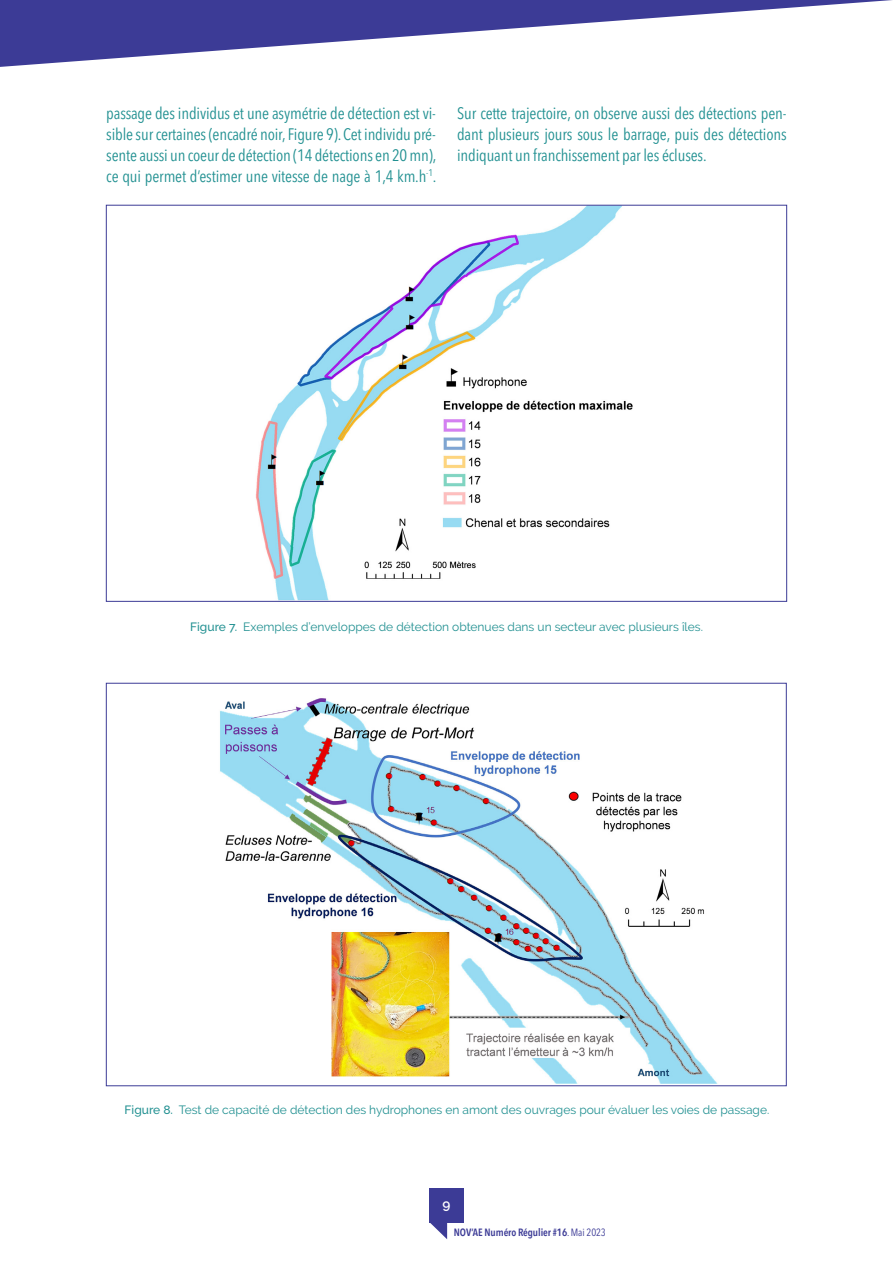
<style>
.page{position:relative;width:893px;height:1263px;background:#fff}
.page>*{position:absolute;margin:0;border:0;box-sizing:border-box;transform-origin:0 0}
.texte_article{font:condensed 16.5px/21px "Avenir Next LT Pro";letter-spacing:-.01em;color:#219091;text-align:justify}
.t1{font:600 13.5px "Raleway";color:#fff}
.Legende_sarcelle{font:12px "Raleway";color:#219091}
.t2{font:600 condensed 10.5px "Avenir Next LT Pro";letter-spacing:-.01em;color:#3c3b96}
.s1{font-weight:500}
.s2{font-weight:400}
</style>
<div class="page">
<svg style="left:429px;top:1222px;width:18px;height:17px"></svg>
<div style="left:429px;top:1188px;width:34px;height:34px;background:#3c3b96"></div>
<svg style="left:0;top:0;width:892px;height:67px"></svg>
<img style="left:255px;top:207px;width:378px;height:393px">
<img style="left:220px;top:698px;width:497px;height:385px">
<p class="texte_article" style="left:106px;top:103px;width:332px">passage des individus et une asymétrie de détection est vi&shy;sible sur certaines (encadré noir, Figure 9). Cet individu pré&shy;sente aussi un coeur de détection (14 détections en 20 mn), ce qui permet d’estimer une vitesse de nage à 1,4 km.h<sup>-1</sup>.</p>
<p class="texte_article" style="left:457px;top:103px;width:331px">Sur cette trajectoire, on observe aussi des détections pen&shy;dant plusieurs jours sous le barrage, puis des détections indiquant un franchissement par les écluses.</p>
<p class="Legende_sarcelle" style="left:190px;top:619px;width:514px"><span class="s1">Figure 7.</span> Exemples d’enveloppes de détection obtenues dans un secteur avec plusieurs îles.</p>
<p class="Legende_sarcelle" style="left:125px;top:1102px;width:646px"><span class="s1">Figure 8.</span> Test de capacité de détection des hydrophones en amont des ouvrages pour évaluer les voies de passage.</p>
<p class="t1" style="left:442px;top:1197px;width:9px">9</p>
<p class="t2" style="left:454px;top:1226px;width:153px">NOV’AE Numéro Régulier #16<span class="s2">. Mai 2023</span></p>
</div>
